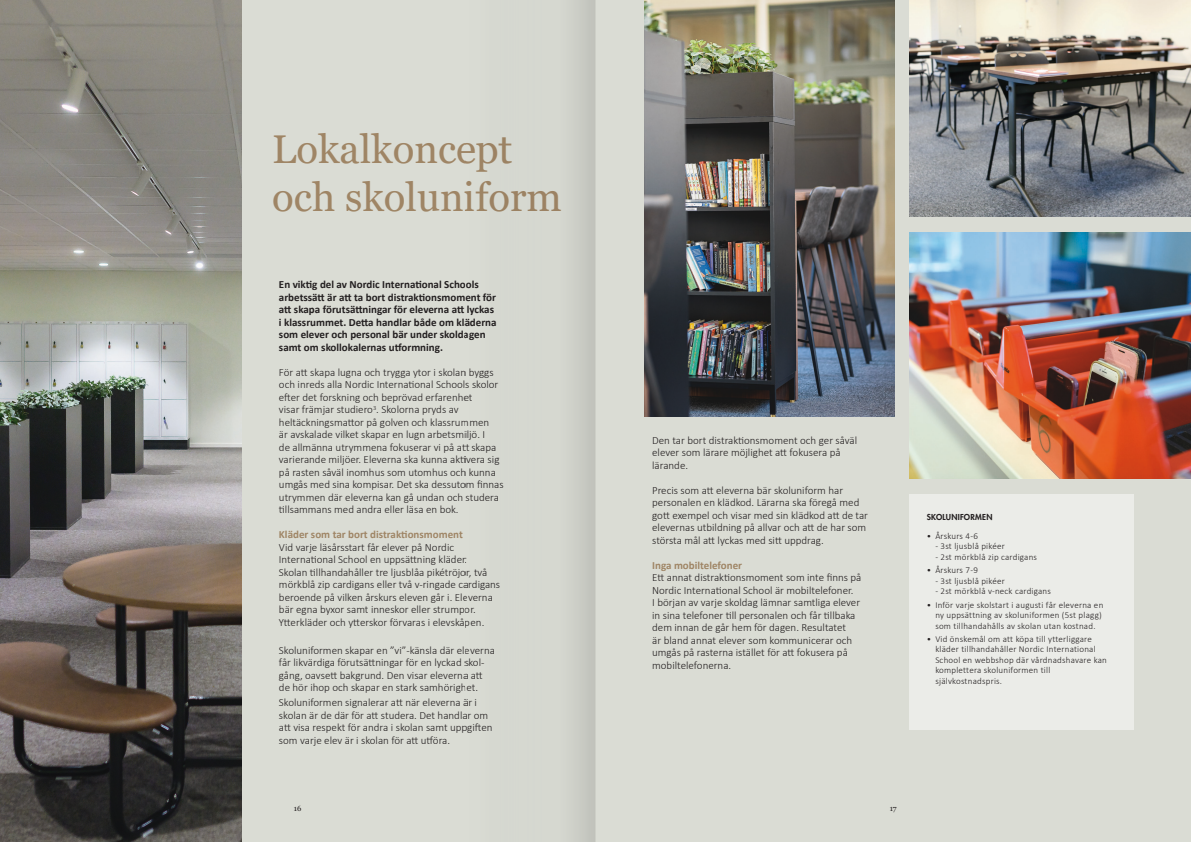
<style>
.page{position:relative;width:1191px;height:842px;background:#dadcd4}
.page>*{position:absolute;margin:0;border:0;box-sizing:border-box;transform-origin:0 0}
.Rubrik_1{font:40.1px/48.1px "Georgia";color:#9f8565}
.Brödtext{font:300 11px/12.5px "Calibri";color:#231f20}
.brödtext_-_intervjuf{font:300 11px/12.5px "Calibri";color:#231f20}
.Brödtext-2{font:700 11px/12.5px "Calibri";color:#231f20}
.Brödtext-3{font:700 11px "Calibri";color:#9f8565}
.t1{font:300 9px/10.5px "Calibri";letter-spacing:.025em;color:#231f20}
.Brödtext_-_intervjus{font:800 8px "Futura Std";letter-spacing:.03em;color:#231f20}
.t2{font:7.6px "Georgia";color:#231f20}
</style>
<div class="page">
<img style="left:0;top:0;width:242px;height:842px">
<div style="left:909px;top:494px;width:225px;height:235px;background:#ebece8"></div>
<img style="left:909px;top:0;width:282px;height:216px">
<img style="left:909px;top:232px;width:282px;height:246px">
<img style="left:644px;top:0;width:251px;height:417px">
<div style="left:571px;top:0;width:24px;height:842px;background:#c8cac2"></div>
<p class="Rubrik_1" style="left:272px;top:126px;width:291px">Lokalkoncept och skoluniform</p>
<p class="Brödtext-2" style="left:279px;top:278px;width:219px">En viktig del av Nordic International Schools arbetssätt är att ta bort distraktionsmoment för att skapa förutsättningar för eleverna att lyckas i klassrummet. Detta handlar både om kläderna som elever och personal bär under skoldagen samt om skollokalernas utformning.</p>
<p class="Brödtext" style="left:279px;top:366px;width:226px">För att skapa lugna och trygga ytor i skolan byggs och inreds alla Nordic International Schools skolor efter det forskning och beprövad erfarenhet<br>visar främjar studiero<sup>3</sup>. Skolorna pryds av heltäckningsmattor på golven och klassrummen<br>är avskalade vilket skapar en lugn arbetsmiljö. I<br>de allmänna utrymmena fokuserar vi på att skapa varierande miljöer. Eleverna ska kunna aktivera sig på rasten såväl inomhus som utomhus och kunna umgås med sina kompisar. Det ska dessutom finnas utrymmen där eleverna kan gå undan och studera tillsammans med andra eller läsa en bok.</p>
<p class="Brödtext-3" style="left:279px;top:527px;width:185px">Kläder som tar bort distraktionsmoment</p>
<p class="Brödtext" style="left:279px;top:541px;width:223px">Vid varje läsårsstart får elever på Nordic International School en uppsättning kläder.<br>Skolan tillhandahåller tre ljusblåa pikétröjor, två mörkblå zip cardigans eller två v-ringade cardigans beroende på vilken årskurs eleven går i. Eleverna bär egna byxor samt inneskor eller strumpor.<br>Ytterkläder och ytterskor förvaras i elevskåpen.</p>
<p class="brödtext_-_intervjuf" style="left:279px;top:643px;width:217px">Skoluniformen skapar en ”vi”-känsla där eleverna får likvärdiga förutsättningar för en lyckad skol&shy;gång, oavsett bakgrund. Den visar eleverna att de hör ihop och skapar en stark samhörighet.</p>
<p class="brödtext_-_intervjuf" style="left:279px;top:696px;width:215px">Skoluniformen signalerar att när eleverna är i skolan är de där för att studera. Det handlar om att visa respekt för andra i skolan samt uppgiften som varje elev är i skolan för att utföra.</p>
<p class="brödtext_-_intervjuf" style="left:652px;top:434px;width:206px">Den tar bort distraktionsmoment och ger såväl elever som lärare möjlighet att fokusera på lärande.</p>
<p class="Brödtext" style="left:652px;top:484px;width:217px">Precis som att eleverna bär skoluniform har personalen en klädkod. Lärarna ska föregå med gott exempel och visar med sin klädkod att de tar elevernas utbildning på allvar och att de har som största mål att lyckas med sitt uppdrag.</p>
<p class="Brödtext-3" style="left:652px;top:557px;width:91px">Inga mobiltelefoner</p>
<p class="Brödtext" style="left:652px;top:571px;width:211px">Ett annat distraktionsmoment som inte finns på Nordic International School är mobiltelefoner.<br>I början av varje skoldag lämnar samtliga elever in sina telefoner till personalen och får tillbaka dem innan de går hem för dagen. Resultatet<br>är bland annat elever som kommunicerar och umgås på rasterna istället för att fokusera på mobiltelefonerna.</p>
<p class="t2" style="left:294px;top:804px;width:9px">16</p>
<p class="t2" style="left:889px;top:804px;width:9px">17</p>
<p class="Brödtext_-_intervjus" style="left:926px;top:512px;width:67px">SKOLUNIFORMEN</p>
<p class="t1" style="left:926px;top:531px;width:53px">• Årskurs 4-6</p>
<p class="t1" style="left:935px;top:541px;width:71px">- 3st ljusblå pikéer</p>
<p class="t1" style="left:935px;top:552px;width:103px">- 2st mörkblå zip cardigans</p>
<p class="t1" style="left:926px;top:565px;width:53px">• Årskurs 7-9</p>
<p class="t1" style="left:935px;top:575px;width:71px">- 3st ljusblå pikéer</p>
<p class="t1" style="left:935px;top:586px;width:117px">- 2st mörkblå v-neck cardigans</p>
<p class="t1" style="left:935px;top:599px;width:169px;text-indent:-9px">• Inför varje skolstart i augusti får eleverna en ny uppsättning av skoluniformen (5st plagg) som tillhandahålls av skolan utan kostnad.</p>
<p class="t1" style="left:935px;top:634px;width:173px;text-indent:-9px">• Vid önskemål om att köpa till ytterliggare kläder tillhandahåller Nordic International School en webbshop där vårdnadshavare kan komplettera skoluniformen till självkostnadspris.</p>
</div>
